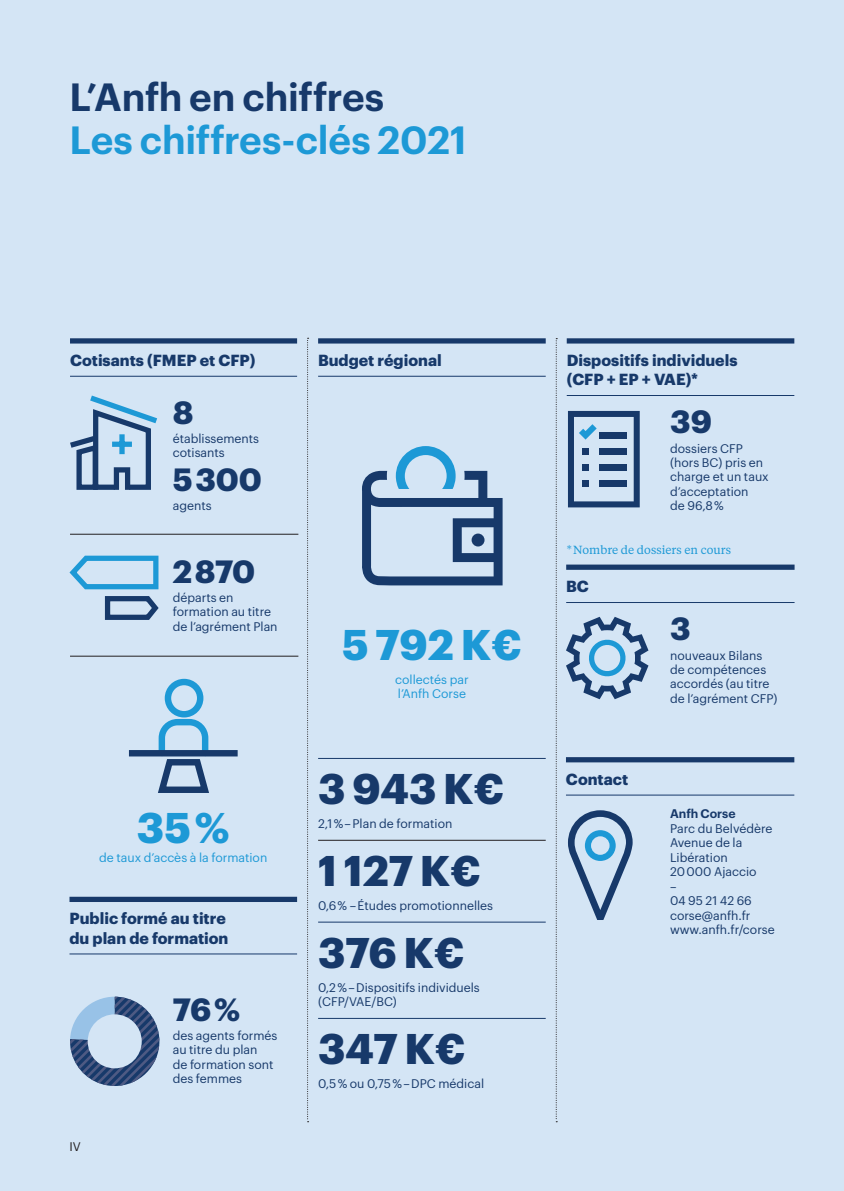
<style>
.page{position:relative;width:844px;height:1191px;background:#fff}
.page>*{position:absolute;margin:0;border:0;box-sizing:border-box;transform-origin:0 0}
.RA_Regionaux_Chiffre{font:700 42px "Graphik";letter-spacing:-.005em;color:#17396a}
.RA_Regionaux_Chiffre-2{font:700 42px "Graphik";color:#1d99d6}
.RA_regionaux_Titre_2{font:600 38.5px "Graphik";letter-spacing:-.005em;color:#1d99d6}
.RA_regionaux_Titre_2-2{font:600 38.5px "Graphik";letter-spacing:-.01em;color:#17396a}
.RA_Regionaux_Chiffre-3{font:700 31.5px "Graphik";letter-spacing:-.015em;color:#17396a}
.RA_regionaux_Rubriqu{font:700 15.75px/19.2px "Graphik";color:#17396a}
.RA_Regionaux_Chiffre-4{font:12.25px/14.3px "Graphik";color:#17396a}
.RA_Regionaux_Chiffre-5{font:12.25px/14.3px "Graphik";color:#1d99d6}
.RA_Regionaux_Chiffre-6{font:600 12.25px "Graphik";color:#17396a}
.t1{font:12.25px "Graphik";color:#231f20}
.RA_Regionaux_Infogra{font:11.72px "Tiempos Text";color:#1d99d6}
</style>
<div class="page">
<div style="left:0;top:0;width:843px;height:1191px;background:#d4e5f5"></div>
<svg style="left:70px;top:996px;width:89px;height:90px"></svg>
<svg style="left:307px;top:338px;width:1px;height:784px"></svg>
<svg style="left:555px;top:338px;width:2px;height:784px"></svg>
<hr style="left:70px;top:656px;width:228px;height:1px;background:#231f20">
<hr style="left:70px;top:534px;width:228px;height:1px;background:#231f20">
<svg style="left:70px;top:395px;width:87px;height:95px"></svg>
<svg style="left:69px;top:555px;width:90px;height:65px"></svg>
<div style="left:69px;top:896px;width:228px;height:6px;background:#17396a"></div>
<hr style="left:69px;top:953px;width:228px;height:1px;background:#17396a">
<div style="left:318px;top:338px;width:227px;height:5px;background:#17396a"></div>
<hr style="left:318px;top:376px;width:227px;height:1px;background:#17396a">
<hr style="left:318px;top:758px;width:227px;height:1px;background:#17396a">
<hr style="left:318px;top:840px;width:227px;height:1px;background:#231f20">
<hr style="left:318px;top:921px;width:227px;height:1px;background:#17396a">
<hr style="left:318px;top:1018px;width:227px;height:1px;background:#17396a">
<div style="left:88px;top:1014px;width:54px;height:54px;background:#d4e5f5;border-radius:50%"></div>
<svg style="left:362px;top:446px;width:140px;height:139px"></svg>
<div style="left:471px;top:533px;width:13px;height:13px;background:#17396a;border-radius:50%"></div>
<svg style="left:568px;top:810px;width:65px;height:110px"></svg>
<div style="left:591px;top:836px;width:18px;height:19px;background:#d4e5f5;border-radius:50%"></div>
<svg style="left:568px;top:411px;width:71px;height:96px"></svg>
<svg style="left:566px;top:617px;width:82px;height:82px"></svg>
<div style="left:566px;top:757px;width:228px;height:5px;background:#17396a"></div>
<hr style="left:566px;top:794px;width:228px;height:1px;background:#17396a">
<div style="left:566px;top:564px;width:228px;height:6px;background:#17396a"></div>
<hr style="left:566px;top:602px;width:228px;height:1px;background:#17396a">
<div style="left:70px;top:338px;width:227px;height:5px;background:#17396a"></div>
<hr style="left:70px;top:376px;width:227px;height:1px;background:#17396a">
<div style="left:132px;top:750px;width:102px;height:6px;background:#17396a"></div>
<svg style="left:154px;top:715px;width:59px;height:78px"></svg>
<div style="left:165px;top:679px;width:38px;height:38px;border:6px solid #1d99d6;border-radius:50%"></div>
<div style="left:566px;top:338px;width:228px;height:5px;background:#17396a"></div>
<hr style="left:566px;top:395px;width:228px;height:1px;background:#17396a">
<p class="RA_regionaux_Titre_2-2" style="left:69px;top:67px;width:316px">L’Anfh en chiffres</p>
<p class="RA_regionaux_Titre_2" style="left:69px;top:111px;width:399px">Les chiffres-clés 2021</p>
<p class="RA_regionaux_Rubriqu" style="left:70px;top:349px;width:187px">Cotisants (FMEP et CFP)</p>
<p class="RA_Regionaux_Chiffre-3" style="left:173px;top:388px;width:22px">8</p>
<p class="RA_Regionaux_Chiffre-4" style="left:173px;top:430px;width:88px">établissements cotisants</p>
<p class="RA_Regionaux_Chiffre-3" style="left:173px;top:455px;width:91px">5 300</p>
<p class="RA_Regionaux_Chiffre-4" style="left:173px;top:497px;width:40px">agents</p>
<p class="RA_Regionaux_Chiffre-3" style="left:173px;top:546px;width:84px">2 870</p>
<p class="RA_Regionaux_Chiffre-4" style="left:173px;top:589px;width:106px">départs en formation au titre de l’agrément Plan</p>
<p class="RA_Regionaux_Chiffre-2" style="left:137px;top:794px;width:94px">35 %</p>
<p class="RA_Regionaux_Chiffre-5" style="left:99px;top:849px;width:169px">de taux d’accès à la formation</p>
<p class="RA_regionaux_Rubriqu" style="left:69px;top:907px;width:160px">Public formé au titre du plan de formation</p>
<p class="t1" style="left:69px;top:1137px;width:13px">IV</p>
<p class="RA_Regionaux_Chiffre-3" style="left:173px;top:984px;width:69px">76 %</p>
<p class="RA_Regionaux_Chiffre-4" style="left:173px;top:1027px;width:106px">des agents formés au titre du plan<br>de formation sont des femmes</p>
<p class="RA_regionaux_Rubriqu" style="left:318px;top:349px;width:125px">Budget régional</p>
<p class="RA_Regionaux_Chiffre-2" style="left:342px;top:612px;width:181px">5 792 K€</p>
<p class="RA_Regionaux_Chiffre-5" style="left:395px;top:671px;width:75px">collectés par l’Anfh Corse</p>
<p class="RA_Regionaux_Chiffre" style="left:318px;top:756px;width:187px">3 943 K€</p>
<p class="RA_Regionaux_Chiffre-4" style="left:318px;top:815px;width:136px">2,1 % – Plan de formation</p>
<p class="RA_Regionaux_Chiffre" style="left:318px;top:838px;width:164px">1 127 K€</p>
<p class="RA_Regionaux_Chiffre-4" style="left:318px;top:897px;width:176px">0,6 % – Études promotionnelles</p>
<p class="RA_Regionaux_Chiffre" style="left:318px;top:920px;width:148px">376 K€</p>
<p class="RA_Regionaux_Chiffre-4" style="left:318px;top:979px;width:163px">0,2 % – Dispositifs individuels (CFP/VAE/BC)</p>
<p class="RA_Regionaux_Chiffre" style="left:318px;top:1016px;width:149px">347 K€</p>
<p class="RA_Regionaux_Chiffre-4" style="left:318px;top:1075px;width:167px">0,5 % ou 0,75 % – DPC médical</p>
<p class="RA_regionaux_Rubriqu" style="left:566px;top:349px;width:172px">Dispositifs individuels (CFP + EP + VAE)*</p>
<p class="RA_Regionaux_Chiffre-3" style="left:670px;top:397px;width:43px">39</p>
<p class="RA_Regionaux_Chiffre-4" style="left:670px;top:440px;width:100px">dossiers CFP (hors BC) pris en charge et un taux d’acceptation<br>de 96,8 %</p>
<p class="RA_Regionaux_Infogra" style="left:566px;top:541px;width:166px">*Nombre de dossiers en cours</p>
<p class="RA_regionaux_Rubriqu" style="left:566px;top:575px;width:24px">BC</p>
<p class="RA_regionaux_Rubriqu" style="left:566px;top:768px;width:64px">Contact</p>
<p class="RA_Regionaux_Chiffre-3" style="left:670px;top:604px;width:22px">3</p>
<p class="RA_Regionaux_Chiffre-4" style="left:670px;top:647px;width:109px">nouveaux Bilans de compétences accordés (au titre de l’agrément CFP)</p>
<p class="RA_Regionaux_Chiffre-6" style="left:669px;top:804px;width:67px">Anfh Corse</p>
<p class="RA_Regionaux_Chiffre-4" style="left:669px;top:820px;width:104px">Parc du Belvédère</p>
<p class="RA_Regionaux_Chiffre-4" style="left:669px;top:834px;width:74px">Avenue de la<br>Libération</p>
<p class="RA_Regionaux_Chiffre-4" style="left:669px;top:863px;width:88px">20 000 Ajaccio</p>
<p class="RA_Regionaux_Chiffre-4" style="left:669px;top:878px;width:8px">–</p>
<p class="RA_Regionaux_Chiffre-4" style="left:669px;top:892px;width:83px">04 95 21 42 66</p>
<p class="RA_Regionaux_Chiffre-4" style="left:669px;top:907px;width:82px">corse@anfh.fr</p>
<p class="RA_Regionaux_Chiffre-4" style="left:669px;top:921px;width:106px">www.anfh.fr/corse</p>
</div>
